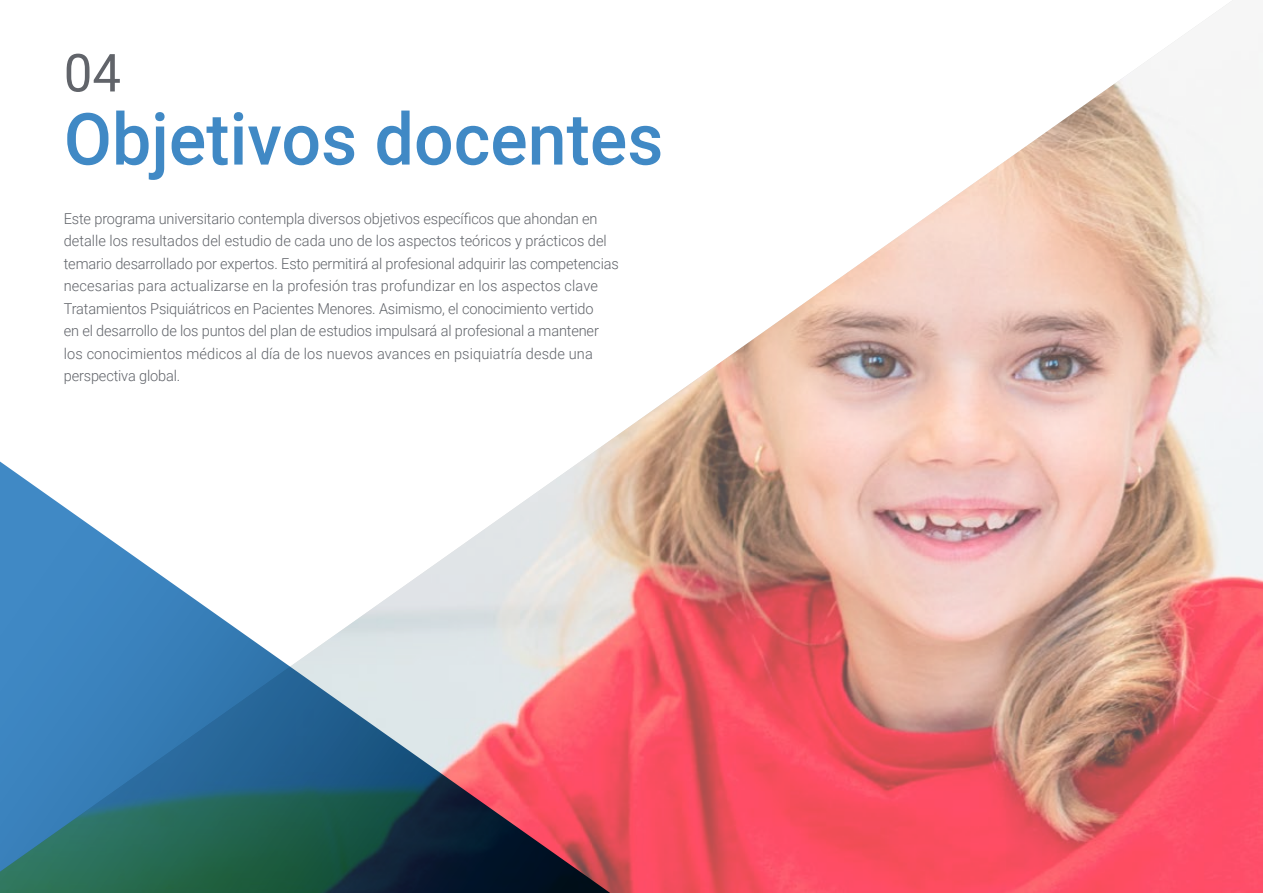
<style>
.page{position:relative;width:1263px;height:893px;background:#fff}
.page>*{position:absolute;margin:0;border:0;box-sizing:border-box;transform-origin:0 0}
.t1{font:500 72px "Roboto";color:#4089c5}
.t2{font:52.5px "Roboto";color:#61646a}
.t3{font:300 15px/22.5px "Roboto";letter-spacing:-.01em;color:#61646a}
</style>
<div class="page">
<img style="left:602px;top:0;width:661px;height:893px">
<svg style="left:0;top:446px;width:640px;height:447px"></svg>
<h2 class="t2" style="left:64px;top:36px;width:59px">04</h2>
<h1 class="t1" style="left:64px;top:89px;width:601px">Objetivos docentes</h1>
<p class="t3" style="left:64px;top:207px;width:556px">Este programa universitario contempla diversos objetivos específicos que ahondan en detalle los resultados del estudio de cada uno de los aspectos teóricos y prácticos del temario desarrollado por expertos. Esto permitirá al profesional adquirir las competencias necesarias para actualizarse en la profesión tras profundizar en los aspectos clave Tratamientos Psiquiátricos en Pacientes Menores. Asimismo, el conocimiento vertido<br>en el desarrollo de los puntos del plan de estudios impulsará al profesional a mantener los conocimientos médicos al día de los nuevos avances en psiquiatría desde una perspectiva global.</p>
</div>
